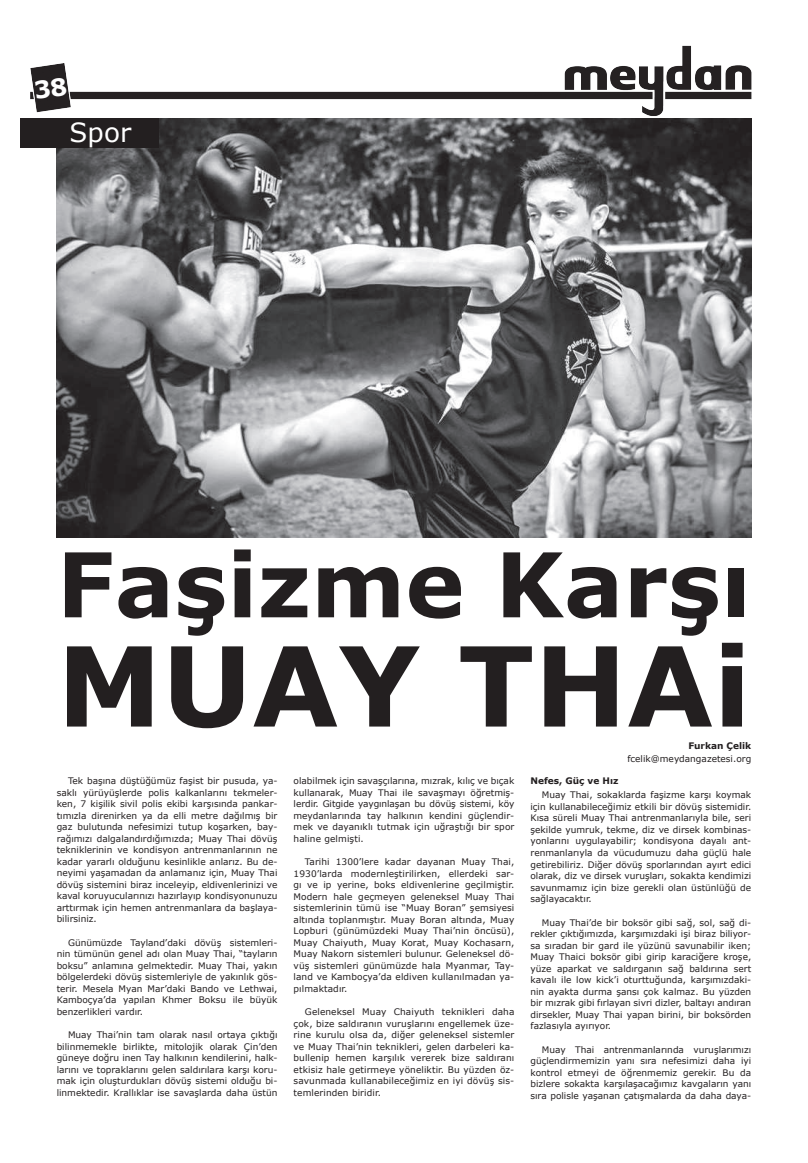
<style>
.page{position:relative;width:808px;height:1163px;background:#fff}
.page>*{position:absolute;margin:0;border:0;box-sizing:border-box;transform-origin:0 0}
.t1{font:700 110.2px "Verdana";color:#231f20}
.t2{font:700 89.2px "Verdana";color:#231f20}
.t3{font:26.3px "Verdana";color:#fff}
.t4{font:9px/11.5px "Verdana";color:#231f20;text-align:justify}
.t5{font:700 9px "Verdana";color:#231f20}
</style>
<div class="page">
<img style="left:30px;top:45px;width:722px;height:71px">
<img style="left:57px;top:118px;width:694px;height:419px">
<div style="left:20px;top:118px;width:138px;height:30px;background:#231f20"></div>
<svg style="left:35px;top:77px;width:32px;height:22px"></svg>
<h3 class="t3" style="left:70px;top:114px;width:63px">Spor</h3>
<h2 class="t2" style="left:57px;top:521px;width:696px">Faşizme Karşı</h2>
<h1 class="t1" style="left:57px;top:608px;width:696px">MUAY THAi</h1>
<p class="t4" style="left:57px;top:774px;width:222px;text-indent:11px">Tek başına düştüğümüz faşist bir pusuda, ya&shy;saklı yürüyüşlerde polis kalkanlarını tekmeler&shy;ken, 7 kişilik sivil polis ekibi karşısında pankar&shy;tımızla direnirken ya da elli metre dağılmış bir gaz bulutunda nefesimizi tutup koşarken, bay&shy;rağımızı dalgalandırdığımızda; Muay Thai dövüş tekniklerinin ve kondisyon antrenmanlarının ne kadar yararlı olduğunu kesinlikle anlarız. Bu de&shy;neyimi yaşamadan da anlamanız için, Muay Thai dövüş sistemini biraz inceleyip, eldivenlerinizi ve kaval koruyucularınızı hazırlayıp kondisyonunuzu arttırmak için hemen antrenmanlara da başlaya&shy;bilirsiniz.</p>
<p class="t4" style="left:57px;top:936px;width:222px;text-indent:11px">Günümüzde Tayland’daki dövüş sistemleri&shy;nin tümünün genel adı olan Muay Thai, “tayların boksu” anlamına gelmektedir. Muay Thai, yakın bölgelerdeki dövüş sistemleriyle de yakınlık gös&shy;terir. Mesela Myan Mar’daki Bando ve Lethwai, Kamboçya’da yapılan Khmer Boksu ile büyük benzerlikleri vardır.</p>
<p class="t4" style="left:57px;top:1028px;width:222px;text-indent:11px">Muay Thai’nin tam olarak nasıl ortaya çıktığı bilinmemekle birlikte, mitolojik olarak Çin’den güneye doğru inen Tay halkının kendilerini, halk&shy;larını ve topraklarını gelen saldırılara karşı koru&shy;mak için oluşturdukları dövüş sistemi olduğu bi&shy;linmektedir. Krallıklar ise savaşlarda daha üstün</p>
<p class="t4" style="left:294px;top:774px;width:222px">olabilmek için savaşçılarına, mızrak, kılıç ve bıçak kullanarak, Muay Thai ile savaşmayı öğretmiş&shy;lerdir. Gitgide yaygınlaşan bu dövüş sistemi, köy meydanlarında tay halkının kendini güçlendir&shy;mek ve dayanıklı tutmak için uğraştığı bir spor haline gelmişti.</p>
<p class="t4" style="left:294px;top:855px;width:222px;text-indent:11px">Tarihi 1300’lere kadar dayanan Muay Thai, 1930’larda modernleştirilirken, ellerdeki sar&shy;gı ve ip yerine, boks eldivenlerine geçilmiştir.<br>Modern hale geçmeyen geleneksel Muay Thai sistemlerinin tümü ise “Muay Boran” şemsiyesi altında toplanmıştır. Muay Boran altında, Muay Lopburi (günümüzdeki Muay Thai’nin öncüsü), Muay Chaiyuth, Muay Korat, Muay Kochasarn, Muay Nakorn sistemleri bulunur. Geleneksel dö&shy;vüş sistemleri günümüzde hala Myanmar, Tay&shy;land ve Kamboçya’da eldiven kullanılmadan ya&shy;pılmaktadır.</p>
<p class="t4" style="left:294px;top:1005px;width:222px;text-indent:11px">Geleneksel Muay Chaiyuth teknikleri daha çok, bize saldıranın vuruşlarını engellemek üze&shy;rine kurulu olsa da, diğer geleneksel sistemler ve Muay Thai’nin teknikleri, gelen darbeleri ka&shy;bullenip hemen karşılık vererek bize saldıranı etkisiz hale getirmeye yöneliktir. Bu yüzden öz&shy;savunmada kullanabileceğimiz en iyi dövüş sis&shy;temlerinden biridir.</p>
<p class="t5" style="left:688px;top:739px;width:64px">Furkan Çelik</p>
<p class="t4" style="left:627px;top:752px;width:125px">fcelik@meydangazetesi.org</p>
<p class="t5" style="left:530px;top:774px;width:90px">Nefes, Güç ve Hız</p>
<p class="t4" style="left:530px;top:789px;width:222px;text-indent:11px">Muay Thai, sokaklarda faşizme karşı koymak için kullanabileceğimiz etkili bir dövüş sistemidir.<br>Kısa süreli Muay Thai antrenmanlarıyla bile, seri şekilde yumruk, tekme, diz ve dirsek kombinas&shy;yonlarını uygulayabilir; kondisyona dayalı ant&shy;renmanlarıyla da vücudumuzu daha güçlü hale getirebiliriz. Diğer dövüş sporlarından ayırt edici olarak, diz ve dirsek vuruşları, sokakta kendimizi savunmamız için bize gerekli olan üstünlüğü de sağlayacaktır.</p>
<p class="t4" style="left:530px;top:916px;width:222px;text-indent:11px">Muay Thai’de bir boksör gibi sağ, sol, sağ di&shy;rekler çıktığımızda, karşımızdaki işi biraz biliyor&shy;sa sıradan bir gard ile yüzünü savunabilir iken; Muay Thaici boksör gibi girip karaciğere kroşe, yüze aparkat ve saldırganın sağ baldırına sert kavalı ile low kick’i oturttuğunda, karşımızdaki&shy;nin ayakta durma şansı çok kalmaz. Bu yüzden bir mızrak gibi fırlayan sivri dizler, baltayı andıran dirsekler, Muay Thai yapan birini, bir boksörden fazlasıyla ayırıyor.</p>
<p class="t4" style="left:530px;top:1043px;width:222px;text-indent:11px">Muay Thai antrenmanlarında vuruşlarımızı güçlendirmemizin yanı sıra nefesimizi daha iyi kontrol etmeyi de öğrenmemiz gerekir. Bu da bizlere sokakta karşılaşacağımız kavgaların yanı sıra polisle yaşanan çatışmalarda da daha daya-</p>
</div>
